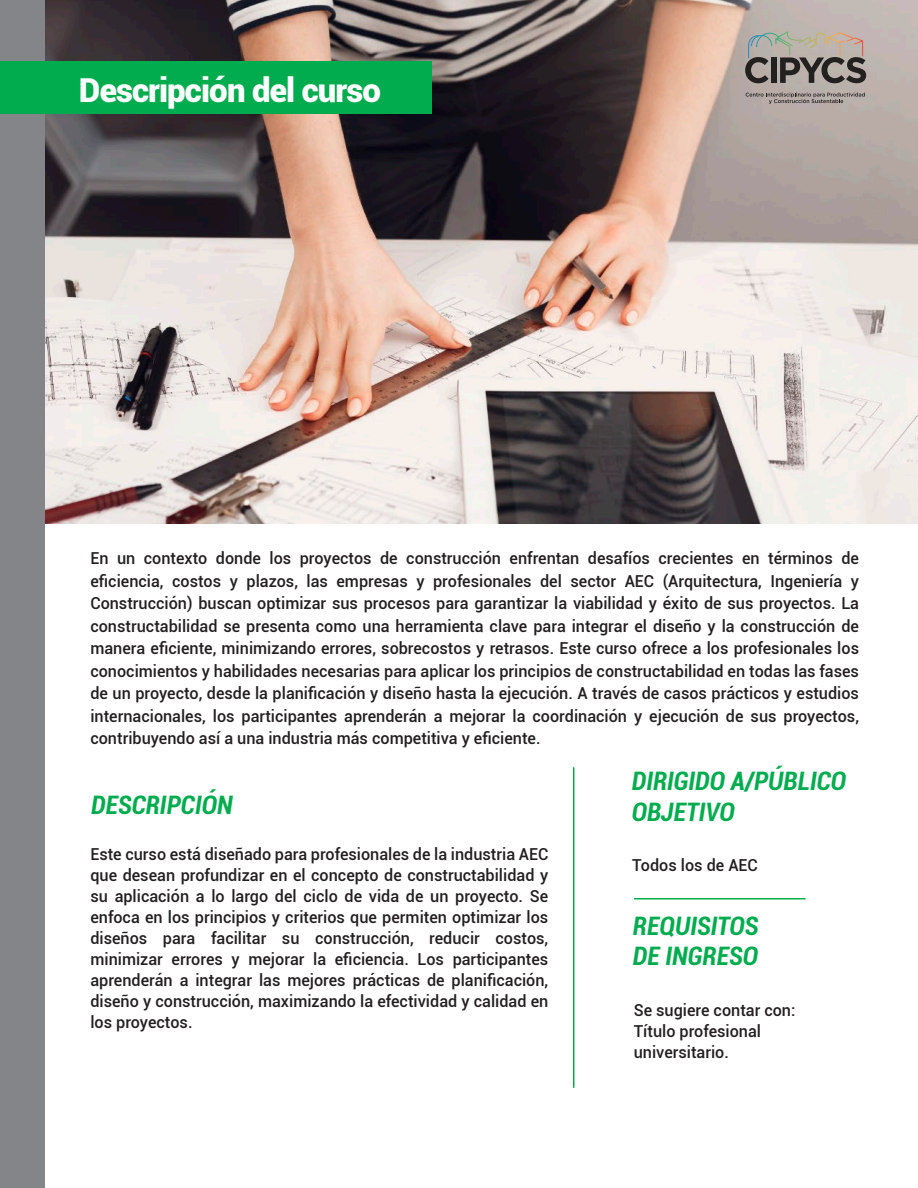
<style>
.page{position:relative;width:918px;height:1188px;background:#fff}
.page>*{position:absolute;margin:0;border:0;box-sizing:border-box;transform-origin:0 0}
.t1{font:900 33px "Roboto";letter-spacing:-.025em;color:#fff}
.t2{font:italic 700 condensed 25.5px/30.6px "Roboto";color:#00ac4e}
.t3{font:500 16.5px/21px "Roboto";color:#231f20;text-align:justify}
</style>
<div class="page">
<img style="left:45px;top:0;width:873px;height:524px">
<svg style="left:745px;top:31px;width:121px;height:52px;background:#948d86"></svg>
<svg style="left:746px;top:93px;width:119px;height:11px"></svg>
<div style="left:0;top:0;width:45px;height:1188px;background:#848588"></div>
<div style="left:0;top:61px;width:432px;height:53px;background:#00ac4e"></div>
<hr style="left:573px;top:767px;width:1px;height:321px;background:#00ac4e">
<hr style="left:634px;top:898px;width:172px;height:2px;background:#00ac4e">
<h1 class="t1" style="left:79px;top:67px;width:304px">Descripción del curso</h1>
<p class="t3" style="left:90px;top:547px;width:770px;line-height:22.5px">En un contexto donde los proyectos de construcción enfrentan desafíos crecientes en términos de eficiencia, costos y plazos, las empresas y profesionales del sector AEC (Arquitectura, Ingeniería y Construcción) buscan optimizar sus procesos para garantizar la viabilidad y éxito de sus proyectos. La constructabilidad se presenta como una herramienta clave para integrar el diseño y la construcción de manera eficiente, minimizando errores, sobrecostos y retrasos. Este curso ofrece a los profesionales los conocimientos y habilidades necesarias para aplicar los principios de constructabilidad en todas las fases de un proyecto, desde la planificación y diseño hasta la ejecución. A través de casos prácticos y estudios internacionales, los participantes aprenderán a mejorar la coordinación y ejecución de sus proyectos, contribuyendo así a una industria más competitiva y eficiente.</p>
<h2 class="t2" style="left:91px;top:789px;width:143px">DESCRIPCIÓN</h2>
<h2 class="t2" style="left:632px;top:765px;width:216px">DIRIGIDO A/PÚBLICO<br>OBJETIVO</h2>
<p class="t3" style="left:90px;top:843px;width:459px">Este curso está diseñado para profesionales de la industria AEC que desean profundizar en el concepto de constructabilidad y su aplicación a lo largo del ciclo de vida de un proyecto. Se enfoca en los principios y criterios que permiten optimizar los diseños para facilitar su construcción, reducir costos, minimizar errores y mejorar la eficiencia. Los participantes aprenderán a integrar las mejores prácticas de planificación, diseño y construcción, maximizando la efectividad y calidad en los proyectos.</p>
<p class="t3" style="left:632px;top:854px;width:127px">Todos los de AEC</p>
<h2 class="t2" style="left:633px;top:910px;width:127px">REQUISITOS<br>DE INGRESO</h2>
<p class="t3" style="left:634px;top:999px;width:163px;text-align:left">Se sugiere contar con:<br>Título profesional universitario.</p>
</div>
